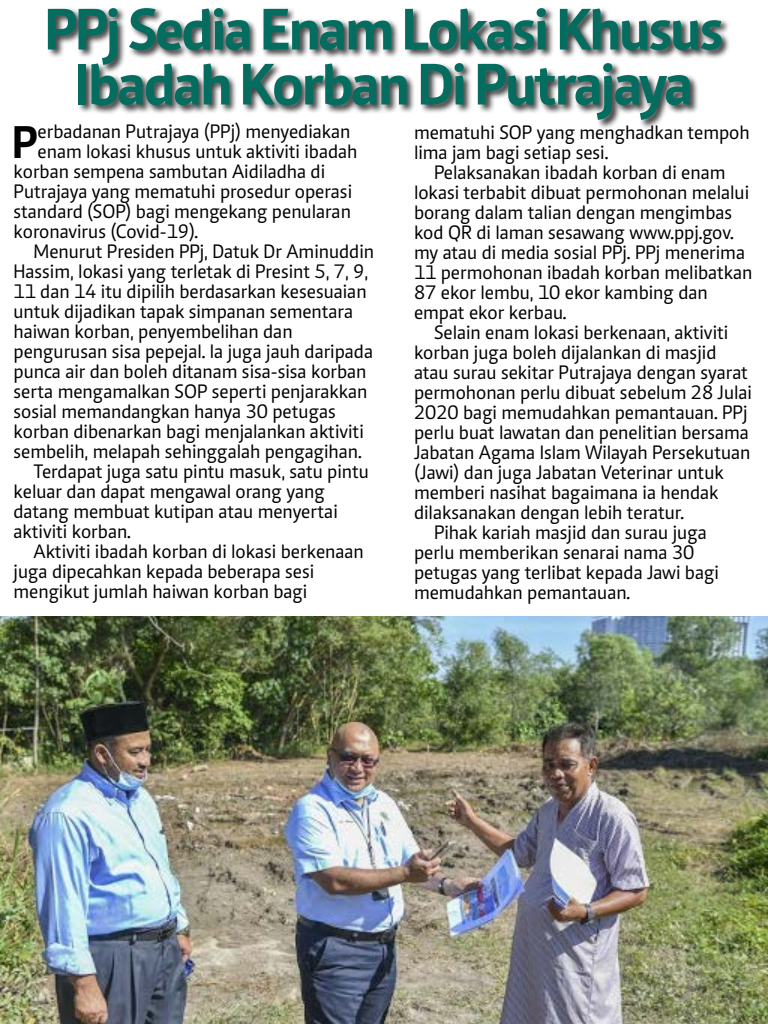
<style>
.page{position:relative;width:768px;height:1024px;background:#fff}
.page>*{position:absolute;margin:0;border:0;box-sizing:border-box;transform-origin:0 0}
.t1{font:700 60px/55px "Caput";letter-spacing:-.04em;color:#046d5f;text-align:center}
.t2{font:700 47.1px "Caput";color:#000}
.t3{font:20px/20px "Caput";color:#000}
</style>
<div class="page">
<div style="left:48px;top:6px;width:683px;height:123px;background:#000;opacity:.75"></div>
<img style="left:0;top:616px;width:768px;height:408px">
<h1 class="t1" style="left:44px;top:1px;width:681px">PPj Sedia Enam Lokasi Khusus<br>Ibadah Korban Di Putrajaya</h1>
<h2 class="t2" style="left:12px;top:114px;width:27px">P</h2>
<p class="t3" style="left:38px;top:122px;width:314px">erbadanan Putrajaya (PPj) menyediakan</p>
<p class="t3" style="left:38px;top:142px;width:321px">enam lokasi khusus untuk aktiviti ibadah</p>
<p class="t3" style="left:14px;top:162px;width:313px">korban sempena sambutan Aidiladha di</p>
<p class="t3" style="left:14px;top:182px;width:340px">Putrajaya yang mematuhi prosedur operasi</p>
<p class="t3" style="left:14px;top:202px;width:339px">standard (SOP) bagi mengekang penularan</p>
<p class="t3" style="left:14px;top:222px;width:186px">koronavirus (Covid-19).</p>
<p class="t3" style="left:34px;top:242px;width:342px">Menurut Presiden PPj, Datuk Dr Aminuddin</p>
<p class="t3" style="left:14px;top:262px;width:356px">Hassim, lokasi yang terletak di Presint 5, 7, 9,</p>
<p class="t3" style="left:14px;top:282px;width:355px">11 dan 14 itu dipilih berdasarkan kesesuaian</p>
<p class="t3" style="left:14px;top:302px;width:341px">untuk dijadikan tapak simpanan sementara</p>
<p class="t3" style="left:14px;top:322px;width:281px">haiwan korban, penyembelihan dan</p>
<p class="t3" style="left:14px;top:342px;width:361px">pengurusan sisa pepejal. Ia juga jauh daripada</p>
<p class="t3" style="left:14px;top:362px;width:355px">punca air dan boleh ditanam sisa-sisa korban</p>
<p class="t3" style="left:14px;top:382px;width:356px">serta mengamalkan SOP seperti penjarakkan</p>
<p class="t3" style="left:14px;top:402px;width:324px">sosial memandangkan hanya 30 petugas</p>
<p class="t3" style="left:14px;top:422px;width:352px">korban dibenarkan bagi menjalankan aktiviti</p>
<p class="t3" style="left:14px;top:442px;width:350px">sembelih, melapah sehinggalah pengagihan.</p>
<p class="t3" style="left:34px;top:462px;width:337px">Terdapat juga satu pintu masuk, satu pintu</p>
<p class="t3" style="left:14px;top:482px;width:313px">keluar dan dapat mengawal orang yang</p>
<p class="t3" style="left:14px;top:502px;width:326px">datang membuat kutipan atau menyertai</p>
<p class="t3" style="left:14px;top:522px;width:119px">aktiviti korban.</p>
<p class="t3" style="left:34px;top:542px;width:332px">Aktiviti ibadah korban di lokasi berkenaan</p>
<p class="t3" style="left:14px;top:562px;width:302px">juga dipecahkan kepada beberapa sesi</p>
<p class="t3" style="left:14px;top:582px;width:295px">mengikut jumlah haiwan korban bagi</p>
<p class="t3" style="left:414px;top:123px;width:337px">mematuhi SOP yang menghadkan tempoh lima jam bagi setiap sesi.</p>
<p class="t3" style="left:414px;top:163px;width:340px;text-indent:20px">Pelaksanakan ibadah korban di enam lokasi terbabit dibuat permohonan melalui borang dalam talian dengan mengimbas kod QR di laman sesawang www.ppj.gov. my atau di media sosial PPj. PPj menerima 11 permohonan ibadah korban melibatkan 87 ekor lembu, 10 ekor kambing dan empat ekor kerbau.</p>
<p class="t3" style="left:434px;top:323px;width:296px">Selain enam lokasi berkenaan, aktiviti</p>
<p class="t3" style="left:414px;top:343px;width:304px">korban juga boleh dijalankan di masjid</p>
<p class="t3" style="left:414px;top:363px;width:335px">atau surau sekitar Putrajaya dengan syarat</p>
<p class="t3" style="left:414px;top:383px;width:340px">permohonan perlu dibuat sebelum 28 Julai</p>
<p class="t3" style="left:414px;top:403px;width:335px">2020 bagi memudahkan pemantauan. PPj</p>
<p class="t3" style="left:414px;top:423px;width:336px">perlu buat lawatan dan penelitian bersama</p>
<p class="t3" style="left:414px;top:443px;width:338px">Jabatan Agama Islam Wilayah Persekutuan</p>
<p class="t3" style="left:414px;top:463px;width:311px">(Jawi) dan juga Jabatan Veterinar untuk</p>
<p class="t3" style="left:414px;top:483px;width:306px">memberi nasihat bagaimana ia hendak</p>
<p class="t3" style="left:414px;top:503px;width:272px">dilaksanakan dengan lebih teratur.</p>
<p class="t3" style="left:434px;top:523px;width:274px">Pihak kariah masjid dan surau juga</p>
<p class="t3" style="left:414px;top:543px;width:282px">perlu memberikan senarai nama 30</p>
<p class="t3" style="left:414px;top:563px;width:306px">petugas yang terlibat kepada Jawi bagi</p>
<p class="t3" style="left:414px;top:583px;width:218px">memudahkan pemantauan.</p>
</div>
